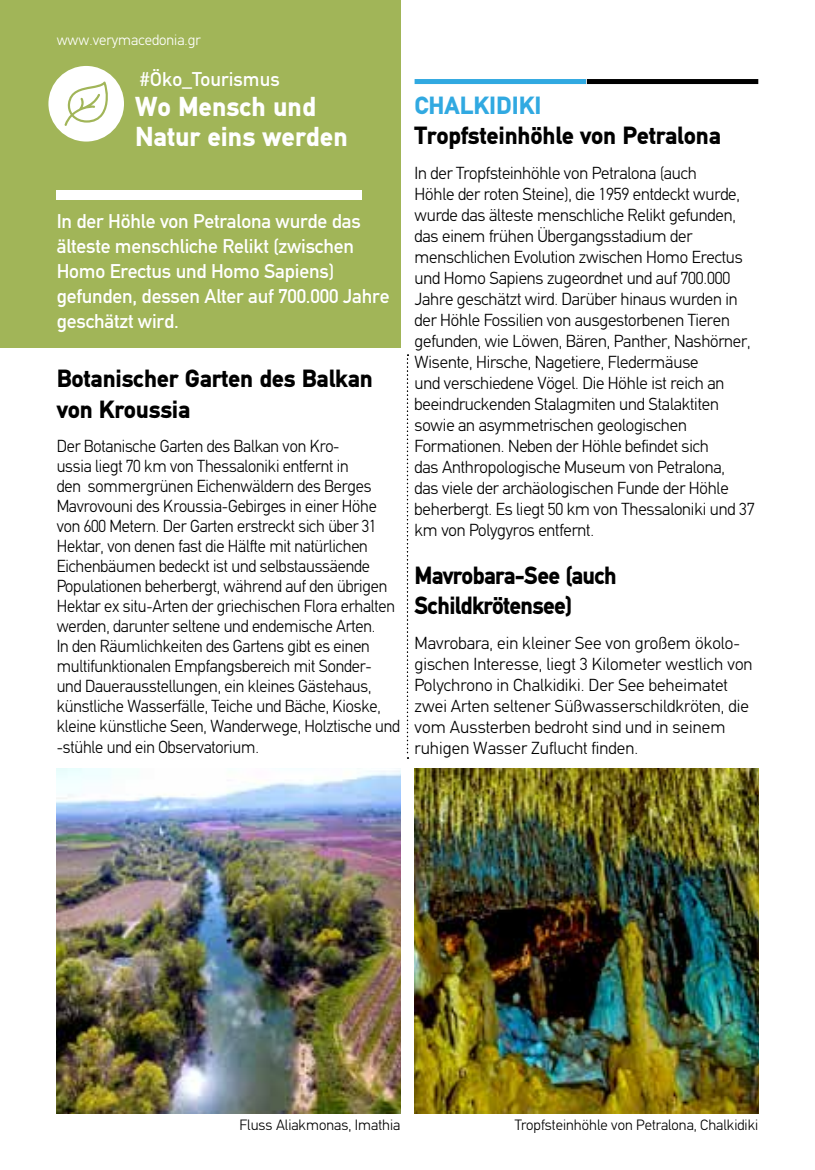
<style>
.page{position:relative;width:815px;height:1170px;background:#fff}
.page>*{position:absolute;margin:0;border:0;box-sizing:border-box;transform-origin:0 0}
.t1{font:900 27.5px/30px "PF Din Text";color:#fff}
.t2{font:900 25px/30px "PF Din Text";letter-spacing:-.01em;color:#000}
.t3{font:900 25px/30px "PF Din Text";letter-spacing:-.03em;color:#000;scale:.96 1}
.t4{font:900 25px "PF Din Text";color:#31a9e1}
.t5{font:500 20px/25px "PF Din Text";letter-spacing:-.01em;color:#fff}
.t6{font:300 17.5px/21px "PF Din Text";letter-spacing:-.01em;color:#000}
.t7{font:300 17.5px/20px "PF Din Text";letter-spacing:-.01em;color:#000;scale:.95 1}
.t8{font:300 15px "PF Din Text";color:#000}
.t9{font:300 15px "PF Din Text";color:#fff}
</style>
<div class="page">
<div style="left:0;top:0;width:400px;height:347px;background:#a1b558"></div>
<div style="left:57px;top:190px;width:305px;height:10px;background:#fff"></div>
<img style="left:57px;top:768px;width:343px;height:345px">
<img style="left:415px;top:768px;width:343px;height:345px">
<div style="left:415px;top:79px;width:171px;height:5px;background:#31a9e1"></div>
<div style="left:587px;top:79px;width:171px;height:5px;background:#000"></div>
<svg style="left:407px;top:354px;width:1px;height:404px"></svg>
<div style="left:48px;top:66px;width:76px;height:75px;background:#fff;border-radius:50%"></div>
<svg style="left:64px;top:81px;width:44px;height:45px"></svg>
<p class="t9" style="left:57px;top:31px;width:146px">www.verymacedonia.gr</p>
<p class="t5" style="left:140px;top:66px;width:141px">#Öko_Tourismus</p>
<h1 class="t1" style="left:135px;top:91px;width:214px">Wo Mensch und<br>Natur eins werden</h1>
<p class="t5" style="left:57px;top:208px;width:334px">In der Höhle von Petralona wurde das älteste menschliche Relikt (zwischen<br>Homo Erectus und Homo Sapiens) gefunden, dessen Alter auf 700.000 Jahre geschätzt wird.</p>
<h2 class="t2" style="left:57px;top:363px;width:318px">Botanischer Garten des Balkan von Kroussia</h2>
<p class="t7" style="left:57px;top:436px;width:363px">Der Botanische Garten des Balkan von Kro-<br>ussia liegt 70 km von Thessaloniki entfernt in<br>den sommergrünen Eichenwäldern des Berges Mavrovouni des Kroussia-Gebirges in einer Höhe von 600 Metern. Der Garten erstreckt sich über 31<br>Hektar, von denen fast die Hälfte mit natürlichen Eichenbäumen bedeckt ist und selbstaussäende Populationen beherbergt, während auf den übrigen Hektar ex situ-Arten der griechischen Flora erhalten werden, darunter seltene und endemische Arten.<br>In den Räumlichkeiten des Gartens gibt es einen multifunktionalen Empfangsbereich mit Sonder&shy;und Dauerausstellungen, ein kleines Gästehaus, künstliche Wasserfälle, Teiche und Bäche, Kioske, kleine künstliche Seen, Wanderwege, Holztische und -stühle und ein Observatorium.</p>
<h2 class="t4" style="left:415px;top:90px;width:129px">CHALKIDIKI</h2>
<h2 class="t2" style="left:415px;top:120px;width:308px">Tropfsteinhöhle von Petralona</h2>
<p class="t6" style="left:415px;top:163px;width:341px">In der Tropfsteinhöhle von Petralona (auch<br>Höhle der roten Steine), die 1959 entdeckt wurde, wurde das älteste menschliche Relikt gefunden, das einem frühen Übergangsstadium der menschlichen Evolution zwischen Homo Erectus und Homo Sapiens zugeordnet und auf 700.000<br>Jahre geschätzt wird. Darüber hinaus wurden in der Höhle Fossilien von ausgestorbenen Tieren gefunden, wie Löwen, Bären, Panther, Nashörner, Wisente, Hirsche, Nagetiere, Fledermäuse<br>und verschiedene Vögel. Die Höhle ist reich an beeindruckenden Stalagmiten und Stalaktiten sowie an asymmetrischen geologischen Formationen. Neben der Höhle befindet sich<br>das Anthropologische Museum von Petralona,<br>das viele der archäologischen Funde der Höhle beherbergt. Es liegt 50 km von Thessaloniki und 37 km von Polygyros entfernt.</p>
<h2 class="t3" style="left:415px;top:560px;width:212px">Mavrobara-See (auch<br>Schildkrötensee)</h2>
<p class="t6" style="left:415px;top:632px;width:340px">Mavrobara, ein kleiner See von großem ökolo&shy;gischen Interesse, liegt 3 Kilometer westlich von Polychrono in Chalkidiki. Der See beheimatet zwei Arten seltener Süßwasserschildkröten, die vom Aussterben bedroht sind und in seinem ruhigen Wasser Zuflucht finden.</p>
<p class="t8" style="left:240px;top:1115px;width:162px">Fluss Aliakmonas, Imathia</p>
<p class="t8" style="left:515px;top:1115px;width:245px">Tropfsteinhöhle von Petralona, Chalkidiki</p>
</div>
